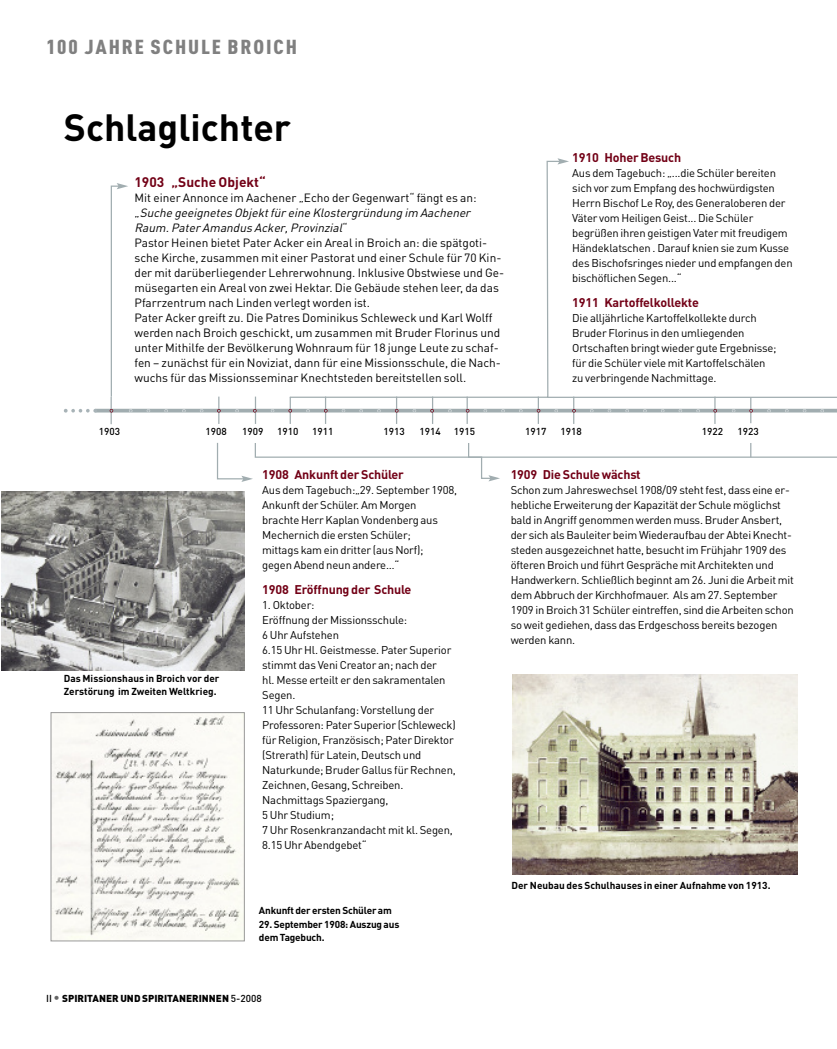
<style>
.page{position:relative;width:837px;height:1049px;background:#fff}
.page>*{position:absolute;margin:0;border:0;box-sizing:border-box;transform-origin:0 0}
.t1{font:700 37.5px "DIN Pro";color:#000}
.t2{font:900 20px "DIN Cond";letter-spacing:.085em;color:#808080;scale:1.1 1}
.t3{font:700 13.75px "DIN Pro";color:#720016}
.t4{font:700 12.5px "DIN Pro";letter-spacing:-.015em;color:#720016}
.t5{font:11.88px/15px "DIN Pro";color:#000}
.t6{font:11.25px/15px "DIN Pro";letter-spacing:-.015em;color:#000}
.t7{font:700 10px/13.8px "DIN Pro";color:#000}
.t8{font:500 10px "DIN Pro";color:#000}
.t9{font:900 10px "DIN Pro";color:#000}
.s1{font-style:italic}
.s2{font-weight:500}
.s3{font-weight:500;font-size:12.5px;color:#666}
</style>
<div class="page">
<img style="left:512px;top:674px;width:285px;height:200px">
<img style="left:2px;top:491px;width:242px;height:179px">
<img style="left:53px;top:714px;width:189px;height:225px">
<div style="left:51px;top:712px;width:193px;height:229px;border:1px solid #999"></div>
<hr style="left:749px;top:397px;width:2px;height:26px;background:#a1adb0">
<hr style="left:289px;top:397px;width:2px;height:27px;background:#a1adb0">
<hr style="left:110px;top:397px;width:2px;height:27px;background:#a1adb0">
<hr style="left:95px;top:409px;width:741px;height:3px;background:#a1adb0">
<svg style="left:146px;top:409px;width:4px;height:4px"></svg>
<svg style="left:164px;top:409px;width:4px;height:4px"></svg>
<svg style="left:182px;top:409px;width:4px;height:4px"></svg>
<svg style="left:217px;top:397px;width:3px;height:27px"></svg>
<svg style="left:235px;top:409px;width:4px;height:4px"></svg>
<svg style="left:253px;top:397px;width:3px;height:27px"></svg>
<svg style="left:270px;top:409px;width:4px;height:4px"></svg>
<svg style="left:288px;top:409px;width:4px;height:4px"></svg>
<svg style="left:306px;top:409px;width:4px;height:4px"></svg>
<svg style="left:324px;top:398px;width:3px;height:26px"></svg>
<svg style="left:341px;top:409px;width:4px;height:4px"></svg>
<svg style="left:359px;top:409px;width:4px;height:4px"></svg>
<svg style="left:395px;top:398px;width:3px;height:26px"></svg>
<svg style="left:412px;top:409px;width:4px;height:4px"></svg>
<svg style="left:430px;top:398px;width:4px;height:26px"></svg>
<svg style="left:465px;top:398px;width:4px;height:26px"></svg>
<svg style="left:483px;top:409px;width:4px;height:4px"></svg>
<svg style="left:536px;top:398px;width:4px;height:26px"></svg>
<svg style="left:554px;top:409px;width:4px;height:4px"></svg>
<svg style="left:572px;top:399px;width:3px;height:25px"></svg>
<svg style="left:589px;top:409px;width:4px;height:4px"></svg>
<svg style="left:607px;top:409px;width:4px;height:4px"></svg>
<svg style="left:660px;top:409px;width:4px;height:4px"></svg>
<svg style="left:678px;top:409px;width:4px;height:4px"></svg>
<svg style="left:713px;top:399px;width:3px;height:25px"></svg>
<svg style="left:731px;top:409px;width:4px;height:4px"></svg>
<svg style="left:802px;top:409px;width:4px;height:4px"></svg>
<svg style="left:64px;top:409px;width:33px;height:4px"></svg>
<svg style="left:110px;top:183px;width:18px;height:215px"></svg>
<svg style="left:289px;top:160px;width:268px;height:238px"></svg>
<svg style="left:557px;top:158px;width:12px;height:4px"></svg>
<svg style="left:546px;top:162px;width:290px;height:237px"></svg>
<svg style="left:217px;top:442px;width:619px;height:40px"></svg>
<h2 class="t2" style="left:46px;top:35px;width:230px">100 JAHRE SCHULE BROICH</h2>
<h1 class="t1" style="left:64px;top:105px;width:229px">Schlaglichter</h1>
<p class="t3" style="left:134px;top:174px;width:133px">1903 „Suche Objekt“</p>
<p class="t5" style="left:134px;top:190px;width:371px">Mit einer Annonce im Aachener „Echo der Gegenwart“ fängt es an:<br>„ <span class="s1">Suche geeignetes Objekt für eine Klostergründung im Aachener Raum. Pater Amandus Acker, Provinzial</span>“<br>Pastor Heinen bietet Pater Acker ein Areal in Broich an: die spätgoti&shy;sche Kirche, zusammen mit einer Pastorat und einer Schule für 70 Kin&shy;der mit darüberliegender Lehrerwohnung. Inklusive Obstwiese und Ge&shy;müsegarten ein Areal von zwei Hektar. Die Gebäude stehen leer, da das Pfarrzentrum nach Linden verlegt worden ist.<br>Pater Acker greift zu. Die Patres Dominikus Schleweck und Karl Wolff werden nach Broich geschickt, um zusammen mit Bruder Florinus und unter Mithilfe der Bevölkerung Wohnraum für 18 junge Leute zu schaf&shy;fen – zunächst für ein Noviziat, dann für eine Missionsschule, die Nach&shy;wuchs für das Missionsseminar Knechtsteden bereitstellen soll.</p>
<p class="t4" style="left:572px;top:150px;width:110px">1910 Hoher Besuch</p>
<p class="t6" style="left:572px;top:165px;width:222px">Aus dem Tagebuch: „...die Schüler bereiten sich vor zum Empfang des hochwürdigsten Herrn Bischof Le Roy, des Generaloberen der Väter vom Heiligen Geist... Die Schüler begrüßen ihren geistigen Vater mit freudigem Händeklatschen . Darauf knien sie zum Kusse des Bischofsringes nieder und empfangen den bischöflichen Segen...“</p>
<p class="t4" style="left:572px;top:295px;width:128px">1911 Kartoffelkollekte</p>
<p class="t6" style="left:572px;top:310px;width:206px">Die alljährliche Kartoffelkollekte durch Bruder Florinus in den umliegenden Ortschaften bringt wieder gute Ergebnisse; für die Schüler viele mit Kartoffelschälen zu verbringende Nachmittage.</p>
<p class="t8" style="left:99px;top:425px;width:23px">1903</p>
<p class="t8" style="left:205px;top:425px;width:23px">1908</p>
<p class="t8" style="left:242px;top:425px;width:23px">1909</p>
<p class="t8" style="left:277px;top:425px;width:23px">1910</p>
<p class="t8" style="left:312px;top:425px;width:23px">1911</p>
<p class="t8" style="left:383px;top:425px;width:23px">1913</p>
<p class="t8" style="left:419px;top:425px;width:23px">1914</p>
<p class="t8" style="left:454px;top:425px;width:23px">1915</p>
<p class="t8" style="left:525px;top:425px;width:23px">1917</p>
<p class="t8" style="left:560px;top:425px;width:23px">1918</p>
<p class="t8" style="left:701px;top:425px;width:23px">1922</p>
<p class="t8" style="left:737px;top:425px;width:23px">1923</p>
<p class="t4" style="left:510px;top:467px;width:131px">1909 Die Schule wächst</p>
<p class="t6" style="left:510px;top:483px;width:285px">Schon zum Jahreswechsel 1908/09 steht fest, dass eine er&shy;hebliche Erweiterung der Kapazität der Schule möglichst bald in Angriff genommen werden muss. Bruder Ansbert, der sich als Bauleiter beim Wiederaufbau der Abtei Knecht&shy;steden ausgezeichnet hatte, besucht im Frühjahr 1909 des öfteren Broich und führt Gespräche mit Architekten und Handwerkern. Schließlich beginnt am 26. Juni die Arbeit mit dem Abbruch der Kirchhofmauer. Als am 27. September 1909 in Broich 31 Schüler eintreffen, sind die Arbeiten schon so weit gediehen, dass das Erdgeschoss bereits bezogen werden kann.</p>
<p class="t4" style="left:262px;top:467px;width:143px">1908 Ankunft der Schüler</p>
<p class="t6" style="left:262px;top:483px;width:196px">Aus dem Tagebuch:„29. September 1908, Ankunft der Schüler. Am Morgen<br>brachte Herr Kaplan Vondenberg aus Mechernich die ersten Schüler;<br>mittags kam ein dritter (aus Norf);<br>gegen Abend neun andere…“</p>
<p class="t4" style="left:262px;top:582px;width:151px">1908 Eröffnung der Schule</p>
<p class="t6" style="left:262px;top:598px;width:195px">1. Oktober:<br>Eröffnung der Missionsschule:<br>6 Uhr Aufstehen<br>6.15 Uhr Hl. Geistmesse. Pater Superior stimmt das Veni Creator an; nach der<br>hl. Messe erteilt er den sakramentalen<br>Segen.<br>11 Uhr Schulanfang: Vorstellung der<br>Professoren: Pater Superior (Schleweck) für Religion, Französisch; Pater Direktor (Strerath) für Latein, Deutsch und<br>Naturkunde; Bruder Gallus für Rechnen,<br>Zeichnen, Gesang, Schreiben.<br>Nachmittags Spaziergang,<br>5 Uhr Studium;<br>7 Uhr Rosenkranzandacht mit kl. Segen,<br>8.15 Uhr Abendgebet“</p>
<p class="t7" style="left:64px;top:671px;width:157px">Das Missionshaus in Broich vor der<br>Zerstörung im Zweiten Weltkrieg.</p>
<p class="t7" style="left:259px;top:903px;width:134px">Ankunft der ersten Schüler am</p>
<p class="t7" style="left:259px;top:917px;width:142px">29. September 1908: Auszug aus dem Tagebuch.</p>
<p class="t9" style="left:46px;top:992px;width:217px"><span class="s2">II</span> <span class="s3">•</span> SPIRITANER UND SPIRITANERINNEN <span class="s2">5-2008</span></p>
<p class="t7" style="left:511px;top:878px;width:260px">Der Neubau des Schulhauses in einer Aufnahme von 1913.</p>
</div>
